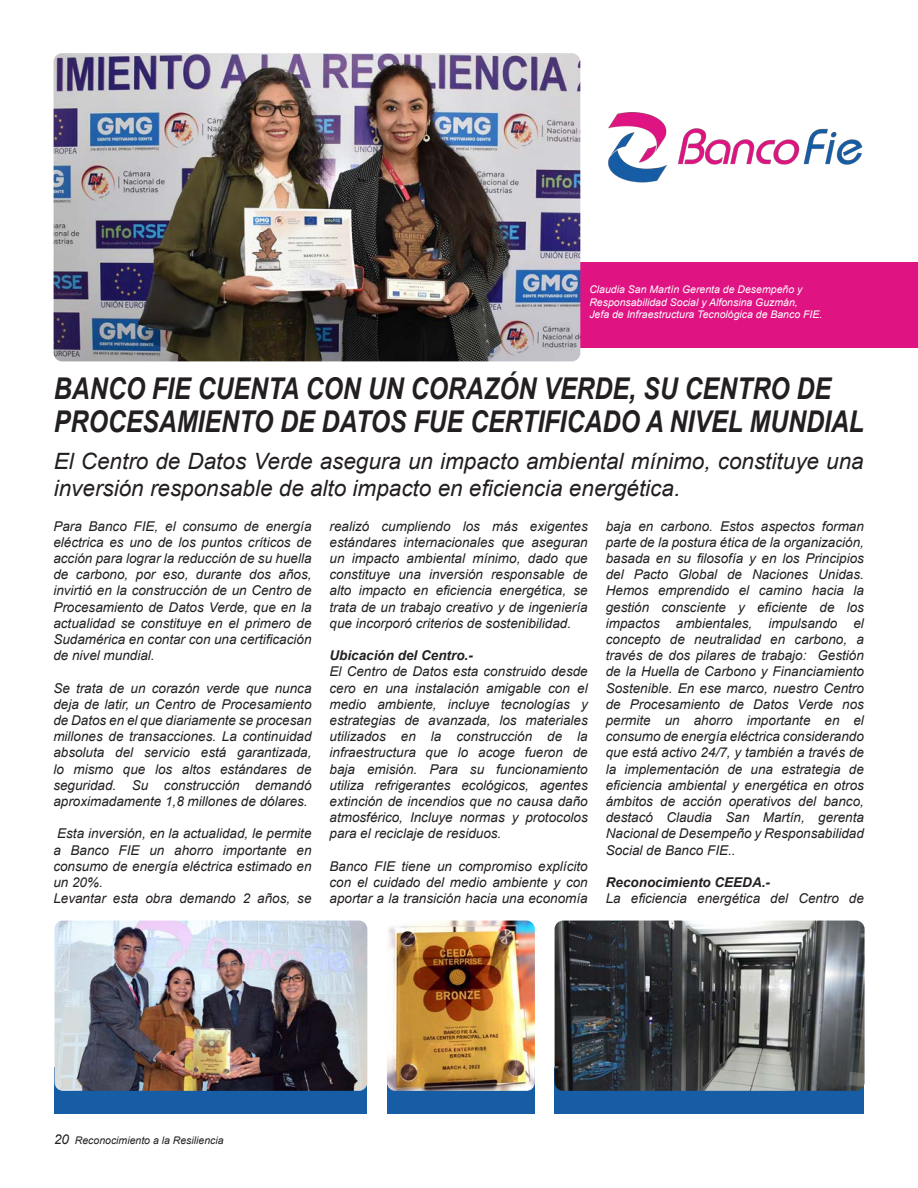
<style>
.page{position:relative;width:918px;height:1188px;background:#fff}
.page>*{position:absolute;margin:0;border:0;box-sizing:border-box;transform-origin:0 0}
.BIG_TITLE_2{font:italic 700 30px/33px "Arial";color:#231f20;scale:.83 1}
.CREDIT_SUB_TITLE{font:italic 22.5px/27px "Arial";color:#231f20}
.CREDIT_TITLE{font:italic 13.5px/16.2px "Arial";color:#231f20;text-align:justify}
.CREDIT_TITLE-2{font:italic 700 13.5px "Arial";color:#231f20}
.PHOTO_CAPTION{font:italic 10.5px/12.6px "Arial";color:#fff}
.t1{font:italic 10.5px "Arial";color:#231f20}
.s1{font-size:13.5px}
</style>
<div class="page">
<img style="left:602px;top:112px;width:271px;height:151px">
<div style="left:54px;top:1067px;width:313px;height:47px;background:#165da5"></div>
<div style="left:387px;top:1067px;width:148px;height:47px;background:#165da5"></div>
<div style="left:554px;top:1067px;width:310px;height:47px;background:#165da5"></div>
<img style="left:555px;top:921px;width:310px;height:170px">
<img style="left:55px;top:921px;width:312px;height:170px">
<img style="left:387px;top:921px;width:148px;height:170px">
<div style="left:391px;top:263px;width:527px;height:85px;background:#df1482"></div>
<img style="left:54px;top:53px;width:526px;height:308px">
<p class="PHOTO_CAPTION" style="left:589px;top:283px;width:215px">Claudia San Martín Gerenta de Desempeño y<br>Responsabilidad Social y Alfonsina Guzmán,</p>
<p class="PHOTO_CAPTION" style="left:589px;top:308px;width:235px">Jefa de Infraestructura Tecnológica de Banco FIE.</p>
<p class="BIG_TITLE_2" style="left:54px;top:373px;width:978px">BANCO FIE CUENTA CON UN CORAZÓN VERDE, SU CENTRO DE<br>PROCESAMIENTO DE DATOS FUE CERTIFICADO A NIVEL MUNDIAL</p>
<p class="CREDIT_SUB_TITLE" style="left:54px;top:448px;width:811px">El Centro de Datos Verde asegura un impacto ambiental mínimo, constituye una inversión responsable de alto impacto en eficiencia energética.</p>
<p class="CREDIT_TITLE" style="left:53px;top:518px;width:260px">Para Banco FIE, el consumo de energía eléctrica es uno de los puntos críticos de acción para lograr la reducción de su huella de carbono, por eso, durante dos años, invirtió en la construcción de un Centro de Procesamiento de Datos Verde, que en la actualidad se constituye en el primero de Sudamérica en contar con una certificación de nivel mundial.</p>
<p class="CREDIT_TITLE" style="left:53px;top:680px;width:260px">Se trata de un corazón verde que nunca deja de latir, un Centro de Procesamiento de Datos en el que diariamente se procesan millones de transacciones. La continuidad absoluta del servicio está garantizada, lo mismo que los altos estándares de seguridad. Su construcción demandó aproximadamente 1,8 millones de dólares.</p>
<p class="CREDIT_TITLE" style="left:53px;top:826px;width:260px">Esta inversión, en la actualidad, le permite a Banco FIE un ahorro importante en consumo de energía eléctrica estimado en un 20%.</p>
<p class="CREDIT_TITLE" style="left:53px;top:891px;width:260px">Levantar esta obra demando 2 años, se</p>
<p class="CREDIT_TITLE" style="left:606px;top:518px;width:260px">baja en carbono. Estos aspectos forman parte de la postura ética de la organización, basada en su filosofía y en los Principios del Pacto Global de Naciones Unidas.<br>Hemos emprendido el camino hacia la gestión consciente y eficiente de los impactos ambientales, impulsando el concepto de neutralidad en carbono, a través de dos pilares de trabajo: Gestión de la Huella de Carbono y Financiamiento Sostenible. En ese marco, nuestro Centro de Procesamiento de Datos Verde nos permite un ahorro importante en el consumo de energía eléctrica considerando que está activo 24/7, y también a través de la implementación de una estrategia de eficiencia ambiental y energética en otros ámbitos de acción operativos del banco, destacó Claudia San Martín, gerenta Nacional de Desempeño y Responsabilidad Social de Banco FIE..</p>
<p class="CREDIT_TITLE-2" style="left:606px;top:874px;width:166px">Reconocimiento CEEDA.-</p>
<p class="CREDIT_TITLE" style="left:606px;top:891px;width:260px">La eficiencia energética del Centro de</p>
<p class="CREDIT_TITLE" style="left:330px;top:518px;width:260px">realizó cumpliendo los más exigentes estándares internacionales que aseguran un impacto ambiental mínimo, dado que constituye una inversión responsable de alto impacto en eficiencia energética, se trata de un trabajo creativo y de ingeniería que incorporó criterios de sostenibilidad.</p>
<p class="CREDIT_TITLE-2" style="left:330px;top:647px;width:145px">Ubicación del Centro.-</p>
<p class="CREDIT_TITLE" style="left:330px;top:664px;width:260px">El Centro de Datos esta construido desde cero en una instalación amigable con el medio ambiente, incluye tecnologías y estrategias de avanzada, los materiales utilizados en la construcción de la infraestructura que lo acoge fueron de baja emisión. Para su funcionamiento utiliza refrigerantes ecológicos, agentes extinción de incendios que no causa daño atmosférico, Incluye normas y protocolos para el reciclaje de residuos.</p>
<p class="CREDIT_TITLE" style="left:330px;top:858px;width:260px">Banco FIE tiene un compromiso explícito con el cuidado del medio ambiente y con aportar a la transición hacia una economía</p>
<p class="t1" style="left:54px;top:1133px;width:171px"><span class="s1">20</span> Reconocimiento a la Resiliencia</p>
</div>
